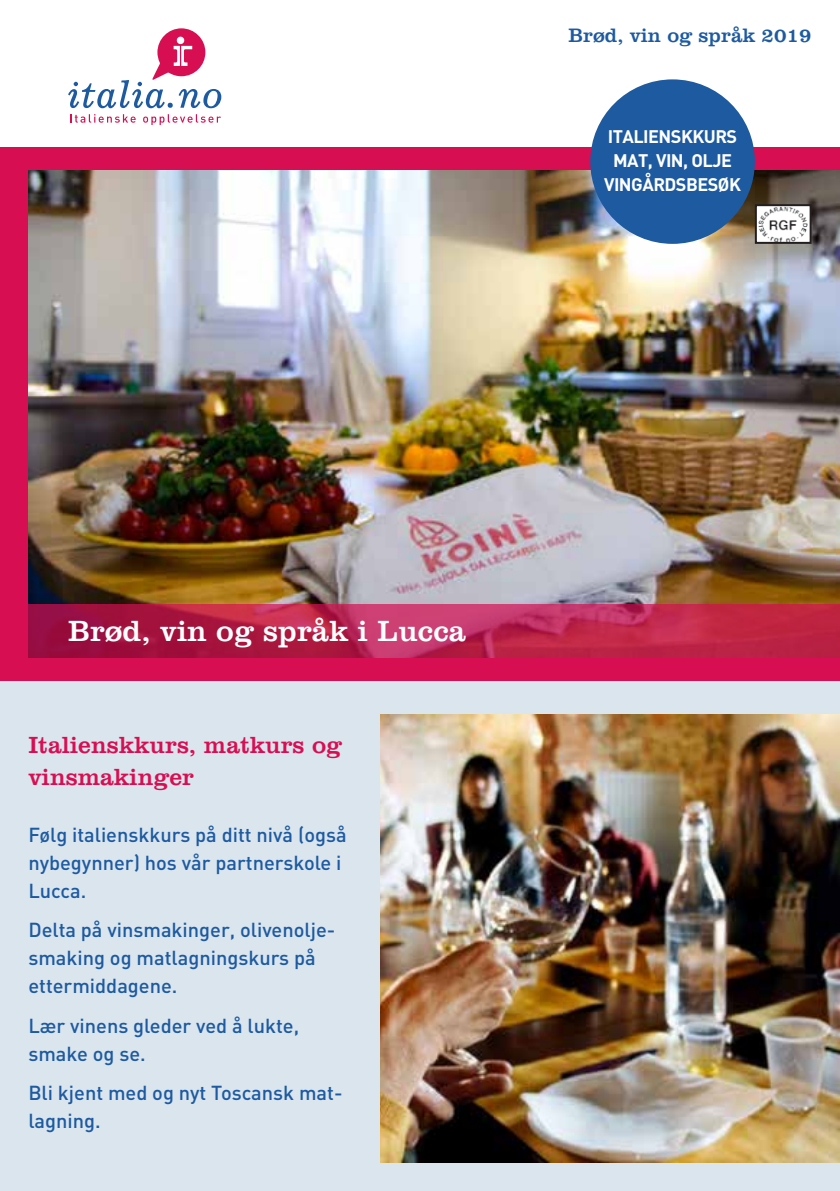
<style>
.page{position:relative;width:840px;height:1191px;background:#fff}
.page>*{position:absolute;margin:0;border:0;box-sizing:border-box;transform-origin:0 0}
.t1{font:30px "Clarendon BT";color:#fff}
.t2{font:24px/32px "Clarendon BT";color:#d80e52}
.t3{font:500 20px/28px "DIN";color:#1d5aa0}
.t4{font:20px "Clarendon BT";color:#1d5aa0}
.t5{font:700 18px/24px "DIN";letter-spacing:-.03em;color:#fff;text-align:center}
</style>
<div class="page">
<div style="left:0;top:669px;width:839px;height:522px;background:#dae5ee"></div>
<div style="left:0;top:147px;width:839px;height:533px;background:#d80e52"></div>
<svg style="left:68px;top:28px;width:153px;height:80px"></svg>
<svg style="left:70px;top:114px;width:66px;height:9px"></svg>
<svg style="left:143px;top:114px;width:78px;height:11px"></svg>
<img style="left:380px;top:714px;width:459px;height:448px">
<img style="left:28px;top:170px;width:811px;height:434px">
<svg style="left:28px;top:604px;width:811px;height:54px;background:#b6234d"></svg>
<div style="left:590px;top:79px;width:164px;height:165px;background:#1d5aa0;border-radius:50%"></div>
<img style="left:757px;top:207px;width:51px;height:34px">
<div style="left:754px;top:204px;width:57px;height:40px;border:2px solid #231f20"></div>
<p class="t4" style="left:568px;top:23px;width:244px">Brød, vin og språk 2019</p>
<p class="t5" style="left:603px;top:123px;width:138px">ITALIENSKKURS<br>MAT, VIN, OLJE<br>VINGÅRDSBESØK</p>
<h1 class="t1" style="left:68px;top:612px;width:399px">Brød, vin og språk i Lucca</h1>
<p class="t2" style="left:28px;top:728px;width:315px">Italienskkurs, matkurs og vinsmakinger</p>
<p class="t3" style="left:28px;top:820px;width:319px">Følg italienskkurs på ditt nivå (også nybegynner) hos vår partnerskole i<br>Lucca.</p>
<p class="t3" style="left:28px;top:915px;width:308px">Delta på vinsmakinger, olivenolje&shy;smaking og matlagningskurs på ettermiddagene.</p>
<p class="t3" style="left:28px;top:1010px;width:272px">Lær vinens gleder ved å lukte, smake og se.</p>
<p class="t3" style="left:28px;top:1078px;width:315px">Bli kjent med og nyt Toscansk mat&shy;lagning.</p>
</div>
